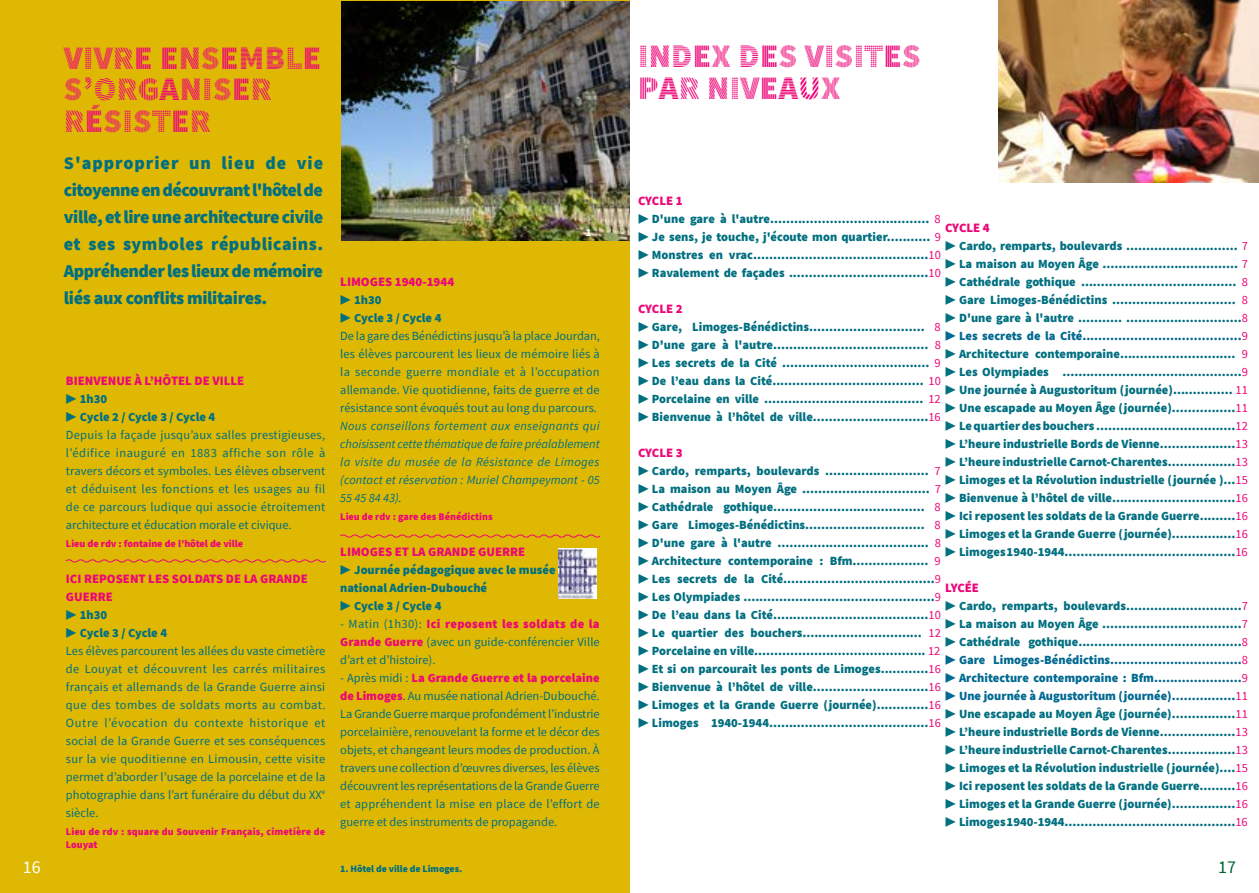
<style>
.page{position:relative;width:1259px;height:893px;background:#fff}
.page>*{position:absolute;margin:0;border:0;box-sizing:border-box;transform-origin:0 0}
.t1{font:33px/31.5px "Source Sans Pro DISPLAY";letter-spacing:.01em;color:#ed0677}
.t2{font:900 18px/27px "Source Sans Pro";letter-spacing:-.02em;color:#006f80;text-align:justify}
.t3{font:18px "Source Sans Pro";color:#fff}
.t4{font:18px "Source Sans Pro";color:#00652e}
.t5{font:900 12.75px/18px "Source Sans Pro";color:#ed0677}
.t6{font:900 12.45px/18px "Source Sans Pro";color:#006f80;text-align:justify}
.t7{font:12.45px/18px "Source Sans Pro";color:#006f80;text-align:justify}
.t8{font:italic 12.45px/18px "Source Sans Pro";letter-spacing:.01em;color:#006f80;text-align:justify}
.t9{font:900 10.5px "Source Sans Pro";color:#fff}
.t10{font:900 10.2px/13.5px "Source Sans Pro";color:#ed0677}
.t11{font:900 9.75px "Source Sans Pro";color:#006f80}
.s1{font-weight:900;color:#ed0677}
.s2{color:#006991}
.s3{font-weight:400;color:#ed0677}
</style>
<div class="page">
<div style="left:0;top:0;width:629px;height:893px;background:#dfb804"></div>
<img style="left:341px;top:1px;width:288px;height:240px">
<svg style="left:65px;top:559px;width:261px;height:4px"></svg>
<svg style="left:340px;top:534px;width:261px;height:4px"></svg>
<img style="left:998px;top:0;width:261px;height:183px">
<img style="left:558px;top:549px;width:38px;height:50px">
<h1 class="t1" style="left:64px;top:43px;width:259px">VIVRE ENSEMBLE<br>S’ORGANISER<br>RÉSISTER</h1>
<h2 class="t2" style="left:64px;top:149px;width:261px">S'approprier un lieu de vie citoyenne en découvrant l'hôtel de ville, et lire une architecture civile et ses symboles républicains.<br>Appréhender les lieux de mémoire liés aux conflits militaires.</h2>
<p class="t5" style="left:66px;top:371px;width:180px">bienvenue À l’hÔtel de ville</p>
<p class="t6" style="left:66px;top:389px;width:151px">▶ 1h30<br>▶ Cycle 2 / Cycle 3 / Cycle 4</p>
<p class="t7" style="left:66px;top:425px;width:261px">Depuis la façade jusqu’aux salles prestigieuses, l’édifice inauguré en 1883 affiche son rôle à travers décors et symboles. Les élèves observent et déduisent les fonctions et les usages au fil de ce parcours ludique qui associe étroitement architecture et éducation morale et civique.</p>
<p class="t10" style="left:66px;top:536px;width:179px">Lieu de rdv : fontaine de l’hôtel de ville</p>
<p class="t5" style="left:66px;top:569px;width:243px">ici reposent les soldats de la grande guerre</p>
<p class="t6" style="left:66px;top:605px;width:103px">▶ 1h30<br>▶ Cycle 3 / Cycle 4</p>
<p class="t7" style="left:66px;top:641px;width:261px">Les élèves parcourent les allées du vaste cimetière de Louyat et découvrent les carrés militaires français et allemands de la Grande Guerre ainsi que des tombes de soldats morts au combat.<br>Outre l’évocation du contexte historique et social de la Grande Guerre et ses conséquences sur la vie quoditienne en Limousin, cette visite permet d’aborder l’usage de la porcelaine et de la photographie dans l’art funéraire du début du XX<sup>e </sup>siècle.</p>
<p class="t10" style="left:66px;top:824px;width:261px">Lieu de rdv : square du Souvenir Français, cimetière de<br>Louyat</p>
<p class="t9" style="left:586px;top:225px;width:7px">1</p>
<p class="t5" style="left:340px;top:272px;width:115px">limoges 1940-1944</p>
<p class="t6" style="left:340px;top:290px;width:103px">▶ 1h30<br>▶ Cycle 3 / Cycle 4</p>
<p class="t7" style="left:340px;top:326px;width:261px">De la gare des Bénédictins jusqu’à la place Jourdan, les élèves parcourent les lieux de mémoire liés à la seconde guerre mondiale et à l’occupation allemande. Vie quotidienne, faits de guerre et de résistance sont évoqués tout au long du parcours.</p>
<p class="t8" style="left:340px;top:416px;width:261px">Nous conseillons fortement aux enseignants qui choisissent cette thématique de faire préalablement la visite du musée de la Résistance de Limoges (contact et réservation : Muriel Champeymont - 05<br>55 45 84 43).</p>
<p class="t10" style="left:340px;top:509px;width:154px">Lieu de rdv : gare des Bénédictins</p>
<p class="t5" style="left:340px;top:542px;width:187px">limoges et la grande guerre</p>
<p class="t6" style="left:340px;top:560px;width:217px;text-align:left">▶ Journée pédagogique avec le musée national Adrien-Dubouché<br>▶ Cycle 3 / Cycle 4</p>
<p class="t7" style="left:340px;top:614px;width:261px">- Matin (1h30): <span class="s1">Ici reposent les soldats de la Grande Guerre</span> <span class="s2">(</span>avec un guide-conférencier Ville d’art et d’histoire).</p>
<p class="t7" style="left:340px;top:668px;width:261px">- Après midi : <span class="s1">La Grande Guerre et la porcelaine de Limoges</span><span class="s2">.</span> Au musée national Adrien-Dubouché.<br>La Grande Guerre marque profondément l’industrie porcelainière, renouvelant la forme et le décor des objets, et changeant leurs modes de production. À travers une collection d’œuvres diverses, les élèves découvrent les représentations de la Grande Guerre et appréhendent la mise en place de l’effort de guerre et des instruments de propagande.</p>
<h1 class="t1" style="left:638px;top:42px;width:284px">INDEX DES VISITES<br>PAR NIVEAUX</h1>
<p class="t5" style="left:638px;top:191px;width:46px">cycle 1</p>
<p class="t6" style="left:638px;top:209px;width:304px">▶ D'une gare à l'autre.......................................<span class="s2">.</span> <span class="s3">8 </span>▶ Je sens, je touche, j'écoute mon quartier........... <span class="s3">9 </span>▶ Monstres en vrac...........................................<span class="s2">.</span><span class="s3">10 </span>▶ Ravalement de façades ..................................<span class="s2">.</span><span class="s3">10</span></p>
<p class="t5" style="left:638px;top:299px;width:46px">cycle 2</p>
<p class="t6" style="left:638px;top:317px;width:304px">▶ Gare, Limoges-Bénédictins............................. <span class="s3">8 </span>▶ D'une gare à l'autre....................................... <span class="s3">8 </span>▶ Les secrets de la Cité ..................................... <span class="s3">9 </span>▶ De l’eau dans la Cité...................................... <span class="s3">10 </span>▶ Porcelaine en ville ........................................ <span class="s3">12 </span>▶ Bienvenue à l’hôtel de ville.............................<span class="s3">16</span></p>
<p class="t5" style="left:638px;top:443px;width:46px">cycle 3</p>
<p class="t6" style="left:638px;top:461px;width:304px">▶ Cardo, remparts, boulevards .......................... <span class="s3">7 </span>▶ La maison au Moyen Âge ................................ <span class="s3">7 </span>▶ Cathédrale gothique...................................... <span class="s3">8 </span>▶ Gare Limoges-Bénédictins.............................. <span class="s3">8 </span>▶ D'une gare à l'autre ...................................... <span class="s3">8 </span>▶ Architecture contemporaine : Bfm................... <span class="s3">9 </span>▶ Les secrets de la Cité......................................<span class="s3">9 </span>▶ Les Olympiades ................................................<span class="s3">9 </span>▶ De l’eau dans la Cité.......................................<span class="s3">10 </span>▶ Le quartier des bouchers.............................. <span class="s3">12 </span>▶ Porcelaine en ville........................................... <span class="s3">12 </span>▶ Et si on parcourait les ponts de Limoges............<span class="s3">16 </span>▶ Bienvenue à l’hôtel de ville.............................<span class="s3">16 </span>▶ Limoges et la Grande Guerre (journée).............<span class="s3">16 </span>▶ Limoges 1940-1944........................................<span class="s3">16</span></p>
<p class="t5" style="left:945px;top:218px;width:46px">cycle 4</p>
<p class="t6" style="left:945px;top:236px;width:304px">▶ Cardo, remparts, boulevards ............................ <span class="s3">7 </span>▶ La maison au Moyen Âge .................................. <span class="s3">7 </span>▶ Cathédrale gothique ....................................... <span class="s3">8 </span>▶ Gare Limoges-Bénédictins ............................... <span class="s3">8 </span>▶ D'une gare à l'autre ........... .............................<span class="s3">8 </span><span class="s2">▶ Les secrets de la Cité........................................</span><span class="s3">9 </span>▶ Architecture contemporaine............................. <span class="s3">9 </span>▶ Les Olympiades .............................................<span class="s3">9 </span>▶ Une journée à Augustoritum (journée)............... <span class="s3">11 </span>▶ Une escapade au Moyen Âge (journée)................<span class="s3">11 </span>▶ Le quartier des bouchers ...................................<span class="s3">12 </span>▶ L’heure industrielle Bords de Vienne...................<span class="s3">13 </span>▶ L’heure industrielle Carnot-Charentes.................<span class="s3">13 </span>▶ Limoges et la Révolution industrielle (journée )...<span class="s3">15 </span>▶ Bienvenue à l’hôtel de ville...............................<span class="s3">16 </span>▶ Ici reposent les soldats de la Grande Guerre.........<span class="s3">16 </span>▶ Limoges et la Grande Guerre (journée)................<span class="s3">16 </span>▶ Limoges 1940-1944...........................................<span class="s3">16</span></p>
<p class="t5" style="left:945px;top:578px;width:35px">lycée</p>
<p class="t6" style="left:945px;top:596px;width:304px">▶ Cardo, remparts, boulevards.............................<span class="s3">7 </span>▶ La maison au Moyen Âge ...................................<span class="s3">7 </span>▶ Cathédrale gothique.........................................<span class="s3">8 </span><span class="s2">▶ Gare Limoges-Bénédictins.................................</span><span class="s3">8 </span><span class="s2">▶ Architecture contemporaine : Bfm......................</span><span class="s3">9 </span><span class="s2">▶ Une journée à Augustoritum (journée)................</span><span class="s3">11 </span>▶ Une escapade au Moyen Âge (journée)................<span class="s3">11 </span>▶ L’heure industrielle Bords de Vienne...................<span class="s3">13 </span>▶ L’heure industrielle Carnot-Charentes.................<span class="s3">13 </span>▶ Limoges et la Révolution industrielle (journée)....<span class="s3">15 </span>▶ Ici reposent les soldats de la Grande Guerre.........<span class="s3">16 </span>▶ Limoges et la Grande Guerre (journée)................<span class="s3">16 </span>▶ Limoges 1940-1944...........................................<span class="s3">16</span></p>
<h2 class="t3" style="left:23px;top:855px;width:19px">16</h2>
<p class="t11" style="left:340px;top:862px;width:123px">1. Hôtel de ville de Limoges.</p>
<h2 class="t4" style="left:1218px;top:855px;width:19px">17</h2>
</div>
